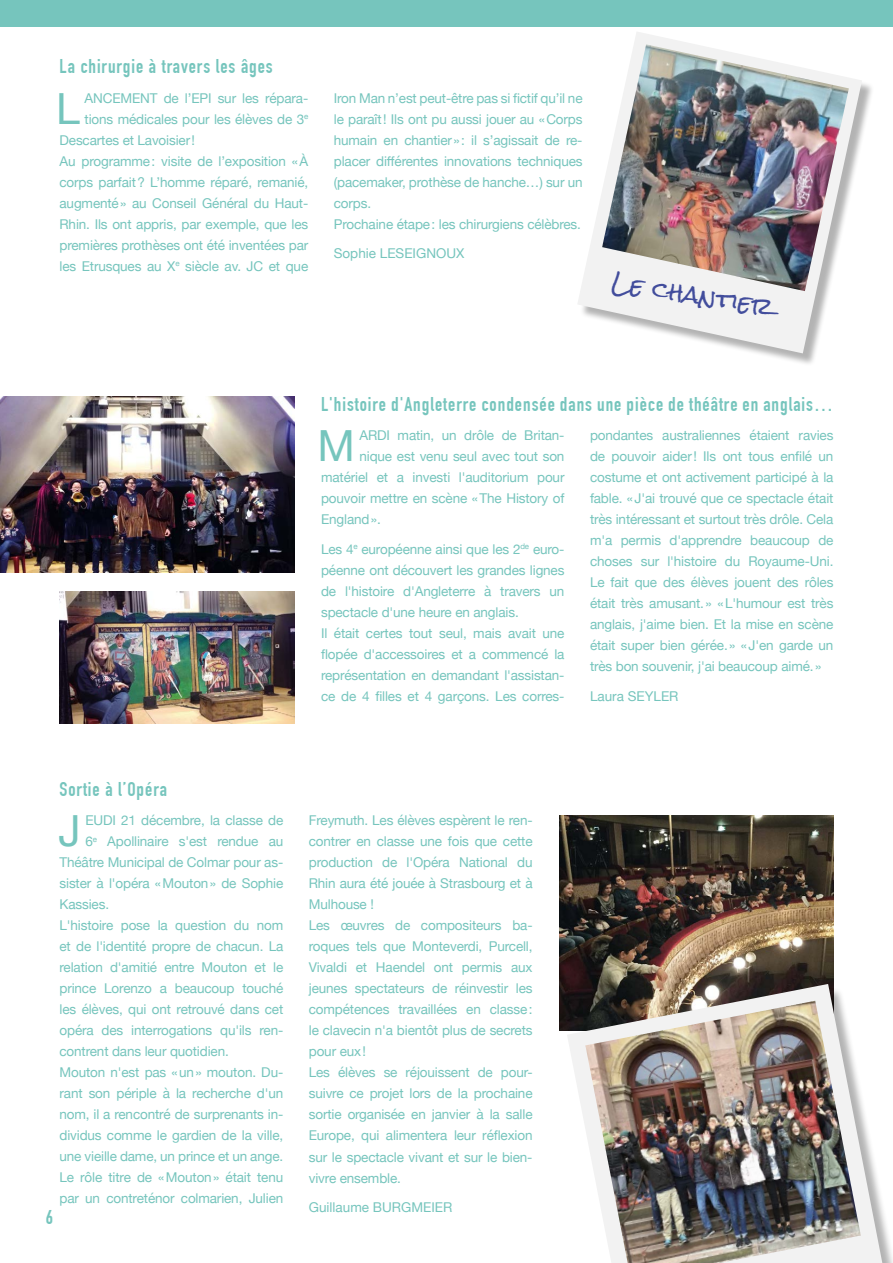
<style>
.page{position:relative;width:893px;height:1263px;background:#fff}
.page>*{position:absolute;margin:0;border:0;box-sizing:border-box;transform-origin:0 0}
.t1{font:42.9px "Helvetica Neue";color:#76c5bd}
.t2{font:22.5px "Rock Salt";color:#424d9c}
.t3{font:700 19.5px "DIN Condensed";letter-spacing:.05em;color:#76c5bd}
.t4{font:13.5px/21px "Helvetica Neue";letter-spacing:-.01em;color:#76c5bd}
</style>
<div class="page">
<div style="left:0;top:0;width:893px;height:27px;background:#76c5bd"></div>
<img style="left:0;top:397px;width:295px;height:175px">
<img style="left:60px;top:591px;width:235px;height:132px">
<img style="left:559px;top:815px;width:274px;height:215px">
<div style="left:580px;top:34px;width:295px;height:332px;background:#000;opacity:.3"></div>
<svg style="left:578px;top:32px;width:284px;height:321px"></svg>
<img style="left:602px;top:44px;width:247px;height:247px">
<div style="left:569px;top:987px;width:324px;height:276px;background:#000;opacity:.3"></div>
<svg style="left:567px;top:984px;width:315px;height:279px"></svg>
<img style="left:585px;top:1001px;width:276px;height:262px">
<h3 class="t3" style="left:60px;top:55px;width:215px">La chirurgie à travers les âges</h3>
<h1 class="t1" style="left:56px;top:78px;width:25px">L</h1>
<p class="t4" style="left:85px;top:88px;width:225px">ANCEMENT de l’EPI sur les répara-</p>
<p class="t4" style="left:85px;top:109px;width:225px">tions médicales pour les élèves de 3<sup>e</sup></p>
<p class="t4" style="left:60px;top:130px;width:137px">Descartes et Lavoisier!</p>
<p class="t4" style="left:60px;top:151px;width:250px">Au programme: visite de l’exposition «À</p>
<p class="t4" style="left:60px;top:172px;width:250px">corps parfait? L’homme réparé, remanié,</p>
<p class="t4" style="left:60px;top:193px;width:250px">augmenté» au Conseil Général du Haut-</p>
<p class="t4" style="left:60px;top:214px;width:250px">Rhin. Ils ont appris, par exemple, que les</p>
<p class="t4" style="left:60px;top:235px;width:250px">premières prothèses ont été inventées par</p>
<p class="t4" style="left:60px;top:256px;width:250px">les Etrusques au X<sup>e</sup> siècle av. JC et que</p>
<p class="t4" style="left:334px;top:88px;width:250px">Iron Man n’est peut-être pas si fictif qu’il ne le paraît! Ils ont pu aussi jouer au «Corps humain en chantier»: il s’agissait de re&shy;placer différentes innovations techniques (pacemaker, prothèse de hanche…) sur un corps.<br>Prochaine étape: les chirurgiens célèbres.</p>
<p class="t4" style="left:334px;top:244px;width:132px">Sophie LESEIGNOUX</p>
<h2 class="t2" style="left:614px;top:270px;width:165px;rotate:9deg">Le chantier</h2>
<h3 class="t3" style="left:321px;top:392px;width:514px">L'histoire d'Angleterre condensée dans une pièce de théâtre en anglais…</h3>
<h1 class="t1" style="left:318px;top:415px;width:39px">M</h1>
<p class="t4" style="left:359px;top:425px;width:206px">ARDI matin, un drôle de Britan-</p>
<p class="t4" style="left:590px;top:425px;width:245px;text-align:justify">pondantes australiennes étaient ravies de pouvoir aider! Ils ont tous enfilé un costume et ont activement participé à la fable. «J'ai trouvé que ce spectacle était très intéressant et surtout très drôle. Cela m'a permis d'apprendre beaucoup de choses sur l'histoire du Royaume-Uni.<br>Le fait que des élèves jouent des rôles était très amusant.» «L'humour est très anglais, j'aime bien. Et la mise en scène était super bien gérée.» «J'en garde un très bon souvenir, j'ai beaucoup aimé.»</p>
<p class="t4" style="left:590px;top:686px;width:90px">Laura SEYLER</p>
<p class="t4" style="left:359px;top:446px;width:206px">nique est venu seul avec tout son</p>
<p class="t4" style="left:321px;top:467px;width:245px">matériel et a investi l'auditorium pour</p>
<p class="t4" style="left:321px;top:488px;width:245px">pouvoir mettre en scène «The History of</p>
<p class="t4" style="left:321px;top:509px;width:61px">England».</p>
<p class="t4" style="left:321px;top:539px;width:245px">Les 4<sup>e</sup> européenne ainsi que les 2<sup>de</sup> euro&shy;péenne ont découvert les grandes lignes de l'histoire d'Angleterre à travers un spectacle d'une heure en anglais.<br>Il était certes tout seul, mais avait une flopée d'accessoires et a commencé la représentation en demandant l'assistan&shy;ce de 4 filles et 4 garçons. Les corres-</p>
<h3 class="t3" style="left:60px;top:777px;width:109px">Sortie à l’Opéra</h3>
<h1 class="t1" style="left:59px;top:800px;width:24px">J</h1>
<p class="t4" style="left:85px;top:811px;width:199px">EUDI 21 décembre, la classe de</p>
<p class="t4" style="left:85px;top:832px;width:199px">6<sup>e</sup> Apollinaire s'est rendue au</p>
<p class="t4" style="left:60px;top:853px;width:225px">Théâtre Municipal de Colmar pour as-</p>
<p class="t4" style="left:60px;top:874px;width:225px">sister à l'opéra «Mouton» de Sophie</p>
<p class="t4" style="left:60px;top:895px;width:51px">Kassies.</p>
<p class="t4" style="left:60px;top:916px;width:225px">L'histoire pose la question du nom</p>
<p class="t4" style="left:60px;top:937px;width:225px">et de l'identité propre de chacun. La</p>
<p class="t4" style="left:60px;top:958px;width:225px">relation d'amitié entre Mouton et le</p>
<p class="t4" style="left:60px;top:979px;width:225px">prince Lorenzo a beaucoup touché</p>
<p class="t4" style="left:60px;top:1000px;width:225px">les élèves, qui ont retrouvé dans cet</p>
<p class="t4" style="left:60px;top:1021px;width:225px">opéra des interrogations qu'ils ren-</p>
<p class="t4" style="left:60px;top:1042px;width:171px">contrent dans leur quotidien.</p>
<p class="t4" style="left:60px;top:1063px;width:225px">Mouton n'est pas «un» mouton. Du-</p>
<p class="t4" style="left:60px;top:1084px;width:225px">rant son périple à la recherche d'un</p>
<p class="t4" style="left:60px;top:1105px;width:225px">nom, il a rencontré de surprenants in-</p>
<p class="t4" style="left:60px;top:1126px;width:225px">dividus comme le gardien de la ville,</p>
<p class="t4" style="left:60px;top:1147px;width:225px">une vieille dame, un prince et un ange.</p>
<p class="t4" style="left:60px;top:1168px;width:225px">Le rôle titre de «Mouton» était tenu</p>
<p class="t4" style="left:60px;top:1189px;width:225px">par un contreténor colmarien, Julien</p>
<h3 class="t3" style="left:46px;top:1205px;width:9px">6</h3>
<p class="t4" style="left:309px;top:811px;width:225px">Freymuth. Les élèves espèrent le ren&shy;contrer en classe une fois que cette production de l'Opéra National du<br>Rhin aura été jouée à Strasbourg et à<br>Mulhouse !<br>Les œuvres de compositeurs ba&shy;roques tels que Monteverdi, Purcell,<br>Vivaldi et Haendel ont permis aux jeunes spectateurs de réinvestir les compétences travaillées en classe: le clavecin n'a bientôt plus de secrets pour eux!<br>Les élèves se réjouissent de pour&shy;suivre ce projet lors de la prochaine sortie organisée en janvier à la salle<br>Europe, qui alimentera leur réflexion sur le spectacle vivant et sur le bien&shy;vivre ensemble.</p>
<p class="t4" style="left:309px;top:1197px;width:145px">Guillaume BURGMEIER</p>
</div>
